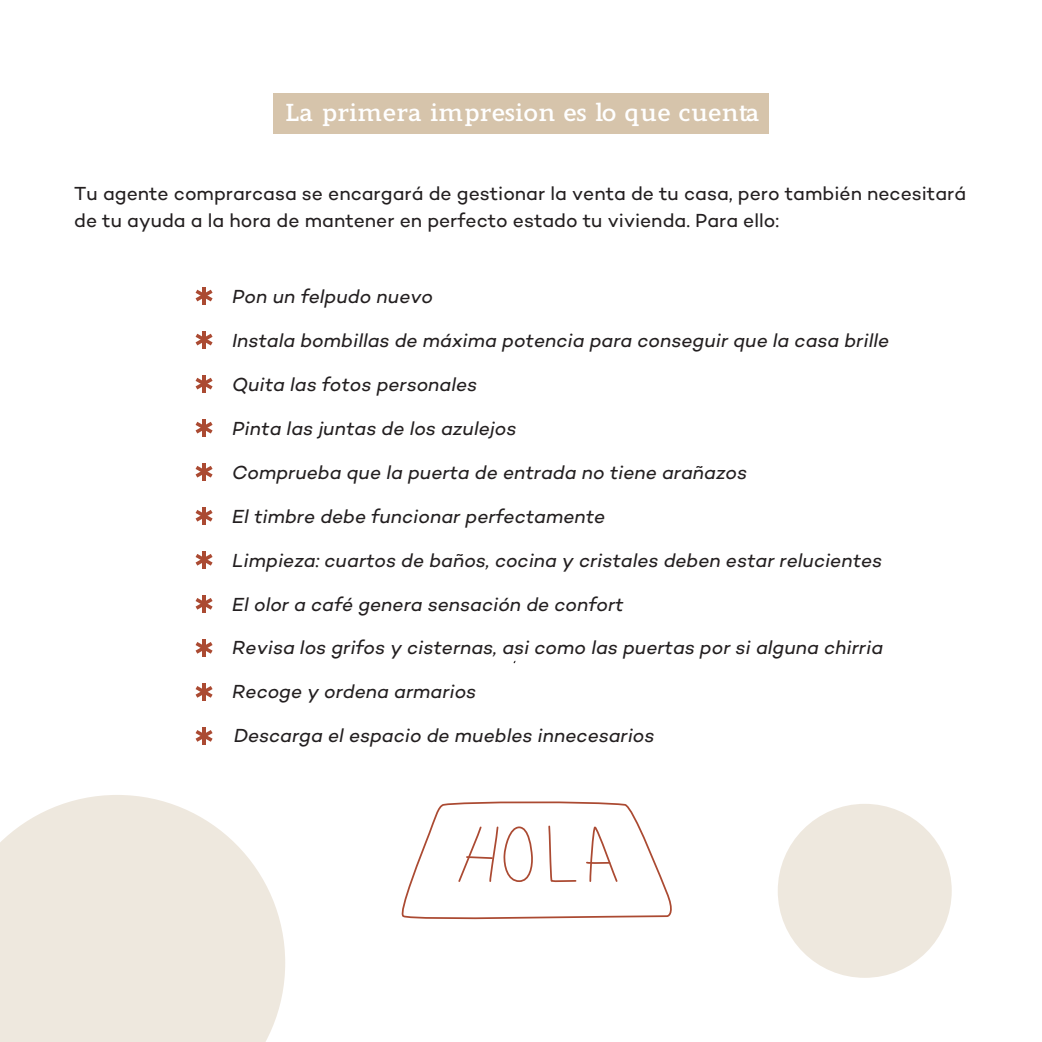
<style>
.page{position:relative;width:1042px;height:1042px;background:#fff}
.page>*{position:absolute;margin:0;border:0;box-sizing:border-box;transform-origin:0 0}
.t1{font:700 24.5px "Modum";letter-spacing:.01em;color:#fff}
.t2{font:italic 19.25px "Campton";color:#231f20}
.t3{font:19.25px/27.5px "Campton";color:#231f20}
</style>
<div class="page">
<div style="left:273px;top:94px;width:495px;height:40px;background:#d6c4ab"></div>
<hr style="left:202px;top:287px;width:4px;height:17px;background:#ab4a32">
<svg style="left:196px;top:290px;width:17px;height:11px"></svg>
<hr style="left:202px;top:331px;width:4px;height:17px;background:#ab4a32">
<svg style="left:196px;top:334px;width:17px;height:11px"></svg>
<hr style="left:202px;top:375px;width:4px;height:17px;background:#ab4a32">
<svg style="left:196px;top:378px;width:17px;height:11px"></svg>
<hr style="left:202px;top:419px;width:4px;height:17px;background:#ab4a32">
<svg style="left:196px;top:422px;width:17px;height:11px"></svg>
<hr style="left:202px;top:463px;width:4px;height:17px;background:#ab4a32">
<svg style="left:196px;top:466px;width:17px;height:11px"></svg>
<hr style="left:202px;top:507px;width:4px;height:17px;background:#ab4a32">
<svg style="left:196px;top:510px;width:17px;height:11px"></svg>
<hr style="left:202px;top:551px;width:4px;height:17px;background:#ab4a32">
<svg style="left:196px;top:554px;width:17px;height:11px"></svg>
<hr style="left:202px;top:595px;width:4px;height:17px;background:#ab4a32">
<svg style="left:196px;top:598px;width:17px;height:12px"></svg>
<hr style="left:202px;top:639px;width:4px;height:17px;background:#ab4a32">
<svg style="left:196px;top:642px;width:17px;height:12px"></svg>
<hr style="left:202px;top:683px;width:4px;height:17px;background:#ab4a32">
<svg style="left:196px;top:686px;width:17px;height:12px"></svg>
<hr style="left:202px;top:727px;width:4px;height:17px;background:#ab4a32">
<svg style="left:196px;top:730px;width:17px;height:12px"></svg>
<svg style="left:401px;top:801px;width:271px;height:119px"></svg>
<div style="left:778px;top:804px;width:174px;height:174px;background:#eee8de;border-radius:50%"></div>
<svg style="left:0;top:795px;width:285px;height:247px;fill:#eee8de"></svg>
<p class="t1" style="left:285px;top:93px;width:476px">La primera impresion es lo que cuenta</p>
<p class="t3" style="left:74px;top:179px;width:893px">Tu agente comprarcasa se encargará de gestionar la venta de tu casa, pero también necesitará de tu ayuda a la hora de mantener en perfecto estado tu vivienda. Para ello:</p>
<p class="t2" style="left:232px;top:284px;width:202px">Pon un felpudo nuevo</p>
<p class="t2" style="left:232px;top:328px;width:658px">Instala bombillas de máxima potencia para conseguir que la casa brille</p>
<p class="t2" style="left:232px;top:372px;width:247px">Quita las fotos personales</p>
<p class="t2" style="left:232px;top:416px;width:286px">Pinta las juntas de los azulejos</p>
<p class="t2" style="left:232px;top:460px;width:516px">Comprueba que la puerta de entrada no tiene arañazos</p>
<p class="t2" style="left:232px;top:504px;width:375px">El timbre debe funcionar perfectamente</p>
<p class="t2" style="left:232px;top:548px;width:652px">Limpieza: cuartos de baños, cocina y cristales deben estar relucientes</p>
<p class="t2" style="left:232px;top:592px;width:393px">El olor a café genera sensación de confort</p>
<p class="t2" style="left:232px;top:636px;width:652px">Revisa los grifos y cisternas, asi como las puertas por si alguna chirria</p>
<p class="t2" style="left:232px;top:680px;width:245px">Recoge y ordena armarios</p>
<p class="t2" style="left:234px;top:723px;width:422px">Descarga el espacio de muebles innecesarios</p>
</div>
